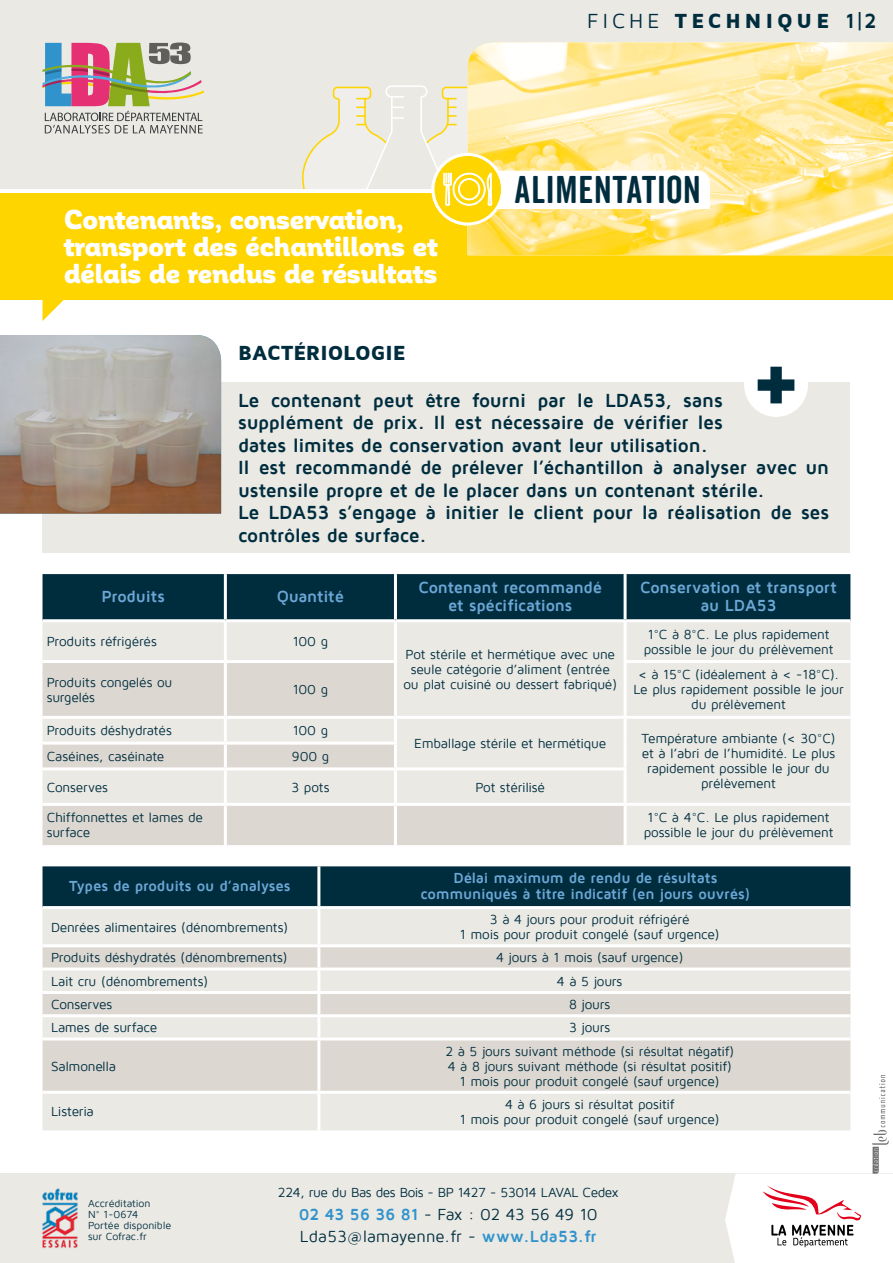
<style>
.page{position:relative;width:893px;height:1263px;background:#fff}
.page>*{position:absolute;margin:0;border:0;box-sizing:border-box;transform-origin:0 0}
.t1{font:37.5px "Veneer Clean Soft";letter-spacing:.025em;color:#002d3e}
.t2{font:900 27px/27px "Corporative Alt";letter-spacing:-.015em;color:#fff}
.t3{font:900 21px "Maven Pro";letter-spacing:.195em;color:#002d3e}
.t4{font:900 21px "Maven Pro";letter-spacing:.01em;color:#002d3e}
.t5{font:700 19.5px/22.5px "Maven Pro";letter-spacing:-.015em;color:#002d3e}
.t6{font:700 16.5px/18px "Maven Pro";letter-spacing:-.01em;color:#6ca7d6;text-align:center}
.t7{font:16.5px/22.5px "Maven Pro";letter-spacing:-.005em;color:#002d3e}
.t8{font:700 15px/16.5px "Maven Pro";letter-spacing:-.015em;color:#6ca7d6;text-align:center}
.t9{font:13.5px/15px "Maven Pro";letter-spacing:-.015em;color:#002d3e;text-align:center}
.t10{font:13.5px "Maven Pro";letter-spacing:-.035em;color:#002d3e}
.t11{font:10.5px/11.2px "Maven Pro";color:#002d3e}
.s1{font-weight:400}
.s2{font-weight:700}
.s3{font-weight:400;font-size:24px}
.s4{font-weight:700;color:#3093cc}
</style>
<div class="page">
<div style="left:0;top:0;width:893px;height:189px;background:#eae9e4"></div>
<svg style="left:43px;top:43px;width:161px;height:91px"></svg>
<div style="left:0;top:1174px;width:893px;height:89px;background:#eae9e4"></div>
<img style="left:43px;top:1188px;width:34px;height:60px">
<div style="left:0;top:193px;width:893px;height:107px;background:#ffd500"></div>
<svg style="left:43px;top:300px;width:21px;height:21px"></svg>
<svg style="left:725px;top:1075px;width:168px;height:188px"></svg>
<div style="left:43px;top:574px;width:807px;height:45px;background:#002d3e"></div>
<div style="left:43px;top:622px;width:807px;height:223px;background:#eae9e4"></div>
<svg style="left:43px;top:661px;width:581px;height:184px;background:#e3e0da"></svg>
<hr style="left:224px;top:574px;width:3px;height:45px;background:#fff">
<hr style="left:394px;top:574px;width:3px;height:45px;background:#fff">
<hr style="left:624px;top:574px;width:3px;height:45px;background:#fff">
<hr style="left:224px;top:622px;width:3px;height:38px;background:#fff">
<hr style="left:394px;top:622px;width:3px;height:38px;background:#fff">
<hr style="left:624px;top:622px;width:3px;height:38px;background:#fff">
<hr style="left:43px;top:660px;width:182px;height:3px;background:#fff">
<hr style="left:225px;top:660px;width:172px;height:3px;background:#fff">
<hr style="left:224px;top:663px;width:3px;height:53px;background:#fff">
<hr style="left:394px;top:663px;width:3px;height:53px;background:#fff">
<hr style="left:624px;top:660px;width:226px;height:3px;background:#fff">
<hr style="left:624px;top:663px;width:3px;height:53px;background:#fff">
<hr style="left:43px;top:716px;width:182px;height:3px;background:#fff">
<hr style="left:225px;top:716px;width:170px;height:3px;background:#fff">
<hr style="left:224px;top:719px;width:3px;height:23px;background:#fff">
<hr style="left:395px;top:716px;width:230px;height:3px;background:#fff">
<hr style="left:394px;top:719px;width:3px;height:23px;background:#fff">
<hr style="left:625px;top:716px;width:225px;height:3px;background:#fff">
<hr style="left:624px;top:719px;width:3px;height:24px;background:#fff">
<hr style="left:43px;top:742px;width:182px;height:3px;background:#fff">
<hr style="left:225px;top:742px;width:172px;height:3px;background:#fff">
<hr style="left:224px;top:745px;width:3px;height:22px;background:#fff">
<hr style="left:394px;top:745px;width:3px;height:22px;background:#fff">
<hr style="left:624px;top:743px;width:3px;height:24px;background:#fff">
<hr style="left:43px;top:767px;width:182px;height:3px;background:#fff">
<hr style="left:225px;top:767px;width:170px;height:3px;background:#fff">
<hr style="left:224px;top:770px;width:3px;height:33px;background:#fff">
<hr style="left:395px;top:767px;width:232px;height:3px;background:#fff">
<hr style="left:394px;top:770px;width:3px;height:33px;background:#fff">
<hr style="left:624px;top:770px;width:3px;height:33px;background:#fff">
<hr style="left:43px;top:803px;width:182px;height:3px;background:#fff">
<hr style="left:225px;top:803px;width:170px;height:3px;background:#fff">
<hr style="left:224px;top:806px;width:3px;height:39px;background:#fff">
<hr style="left:395px;top:803px;width:230px;height:3px;background:#fff">
<hr style="left:394px;top:806px;width:3px;height:39px;background:#fff">
<hr style="left:625px;top:803px;width:225px;height:3px;background:#fff">
<hr style="left:624px;top:806px;width:3px;height:39px;background:#fff">
<div style="left:43px;top:383px;width:807px;height:170px;background:#eae9e4"></div>
<div style="left:744px;top:353px;width:64px;height:64px;background:#fff;border-radius:50%"></div>
<svg style="left:758px;top:367px;width:36px;height:36px"></svg>
<div style="left:43px;top:866px;width:807px;height:40px;background:#002d3e"></div>
<div style="left:43px;top:909px;width:807px;height:221px;background:#eae9e4"></div>
<svg style="left:43px;top:947px;width:807px;height:144px;background:#e0ddd7"></svg>
<hr style="left:317px;top:866px;width:3px;height:40px;background:#fff">
<hr style="left:317px;top:909px;width:3px;height:35px;background:#fff">
<hr style="left:43px;top:944px;width:276px;height:3px;background:#fff">
<hr style="left:319px;top:944px;width:531px;height:3px;background:#fff">
<hr style="left:317px;top:947px;width:3px;height:20px;background:#fff">
<hr style="left:43px;top:967px;width:276px;height:3px;background:#fff">
<hr style="left:319px;top:967px;width:531px;height:3px;background:#fff">
<hr style="left:317px;top:970px;width:3px;height:21px;background:#fff">
<hr style="left:43px;top:991px;width:276px;height:3px;background:#fff">
<hr style="left:319px;top:991px;width:531px;height:3px;background:#fff">
<hr style="left:317px;top:994px;width:3px;height:20px;background:#fff">
<hr style="left:43px;top:1014px;width:276px;height:3px;background:#fff">
<hr style="left:319px;top:1014px;width:531px;height:3px;background:#fff">
<hr style="left:317px;top:1017px;width:3px;height:20px;background:#fff">
<hr style="left:43px;top:1037px;width:276px;height:3px;background:#fff">
<hr style="left:319px;top:1037px;width:531px;height:3px;background:#fff">
<hr style="left:317px;top:1040px;width:3px;height:51px;background:#fff">
<hr style="left:43px;top:1091px;width:276px;height:3px;background:#fff">
<hr style="left:319px;top:1091px;width:531px;height:3px;background:#fff">
<hr style="left:317px;top:1094px;width:3px;height:36px;background:#fff">
<img style="left:468px;top:43px;width:425px;height:212px">
<img style="left:0;top:335px;width:221px;height:179px">
<svg style="left:302px;top:85px;width:408px;height:141px"></svg>
<h3 class="t3" style="left:587px;top:10px;width:291px"><span class="s1">FICHE</span> TECHNIQUE <span class="s2">1</span><span class="s3">|</span><span class="s2">2</span></h3>
<h2 class="t2" style="left:64px;top:206px;width:376px">Contenants, conservation, transport des échantillons et délais de rendus de résultats</h2>
<h3 class="t4" style="left:238px;top:342px;width:169px">BACTÉRIOLOGIE</h3>
<h1 class="t1" style="left:515px;top:167px;width:188px">ALIMENTATION</h1>
<p class="t5" style="left:238px;top:389px;width:593px">Le contenant peut être fourni par le LDA53, sans supplément de prix. Il est nécessaire de vérifier les<br>dates limites de conservation avant leur utilisation.<br>Il est recommandé de prélever l’échantillon à analyser avec un ustensile propre et de le placer dans un contenant stérile.<br>Le LDA53 s’engage à initier le client pour la réalisation de ses contrôles de surface.</p>
<p class="t6" style="left:102px;top:588px;width:65px">Produits</p>
<p class="t6" style="left:277px;top:588px;width:69px">Quantité</p>
<p class="t6" style="left:419px;top:579px;width:185px">Contenant recommandé et spécifications</p>
<p class="t6" style="left:640px;top:579px;width:198px">Conservation et transport au LDA53</p>
<p class="t9" style="left:47px;top:634px;width:112px">Produits réfrigérés</p>
<p class="t9" style="left:293px;top:634px;width:37px">100 g</p>
<p class="t9" style="left:403px;top:647px;width:215px">Pot stérile et hermétique avec une seule catégorie d’aliment (entrée ou plat cuisiné ou dessert fabriqué)</p>
<p class="t9" style="left:644px;top:627px;width:191px;text-align:left">1°C à 8°C. Le plus rapidement possible le jour du prélèvement</p>
<p class="t9" style="left:633px;top:667px;width:212px">&lt; à 15°C (idéalement à &lt; -18°C).<br>Le plus rapidement possible le jour du prélèvement</p>
<p class="t9" style="left:47px;top:675px;width:127px;text-align:left">Produits congelés ou surgelés</p>
<p class="t9" style="left:293px;top:682px;width:37px">100 g</p>
<p class="t9" style="left:47px;top:723px;width:127px">Produits déshydratés</p>
<p class="t9" style="left:293px;top:723px;width:37px">100 g</p>
<p class="t9" style="left:414px;top:736px;width:193px">Emballage stérile et hermétique</p>
<p class="t9" style="left:642px;top:731px;width:195px">Température ambiante (&lt; 30°C) et à l’abri de l’humidité. Le plus rapidement possible le jour du prélèvement</p>
<p class="t9" style="left:47px;top:749px;width:119px">Caséines, caséinate</p>
<p class="t9" style="left:292px;top:749px;width:39px">900 g</p>
<p class="t9" style="left:47px;top:780px;width:63px">Conserves</p>
<p class="t9" style="left:291px;top:780px;width:40px">3 pots</p>
<p class="t9" style="left:475px;top:780px;width:71px">Pot stérilisé</p>
<p class="t9" style="left:47px;top:810px;width:158px;text-align:left">Chiffonnettes et lames de surface</p>
<p class="t9" style="left:644px;top:810px;width:191px;text-align:left">1°C à 4°C. Le plus rapidement possible le jour du prélèvement</p>
<p class="t8" style="left:69px;top:878px;width:223px">Types de produits ou d’analyses</p>
<p class="t8" style="left:421px;top:870px;width:331px">Délai maximum de rendu de résultats communiqués à titre indicatif (en jours ouvrés)</p>
<p class="t9" style="left:51px;top:920px;width:239px">Denrées alimentaires (dénombrements)</p>
<p class="t9" style="left:460px;top:912px;width:261px">3 à 4 jours pour produit réfrigéré<br>1 mois pour produit congelé (sauf urgence)</p>
<p class="t9" style="left:51px;top:950px;width:238px">Produits déshydratés (dénombrements)</p>
<p class="t9" style="left:496px;top:950px;width:189px">4 jours à 1 mois (sauf urgence)</p>
<p class="t9" style="left:51px;top:974px;width:159px">Lait cru (dénombrements)</p>
<p class="t9" style="left:557px;top:974px;width:67px">4 à 5 jours</p>
<p class="t9" style="left:51px;top:997px;width:63px">Conserves</p>
<p class="t9" style="left:569px;top:997px;width:43px">8 jours</p>
<p class="t9" style="left:51px;top:1020px;width:108px">Lames de surface</p>
<p class="t9" style="left:569px;top:1020px;width:43px">3 jours</p>
<p class="t9" style="left:51px;top:1059px;width:66px">Salmonella</p>
<p class="t9" style="left:445px;top:1044px;width:290px">2 à 5 jours suivant méthode (si résultat négatif)<br>4 à 8 jours suivant méthode (si résultat positif)<br>1 mois pour produit congelé (sauf urgence)</p>
<p class="t9" style="left:51px;top:1104px;width:44px">Listeria</p>
<p class="t9" style="left:460px;top:1097px;width:261px">4 à 6 jours si résultat positif<br>1 mois pour produit congelé (sauf urgence)</p>
<p class="t11" style="left:88px;top:1197px;width:85px">Accréditation<br>N° 1-0674<br>Portée disponible sur Cofrac.fr</p>
<p class="t10" style="left:278px;top:1186px;width:342px">224, rue du Bas des Bois - BP 1427 - 53014 LAVAL Cedex</p>
<p class="t7" style="left:299px;top:1203px;width:300px"><span class="s4">02 43 56 36 81</span> - Fax : 02 43 56 49 10<br>Lda53@lamayenne.fr - <span class="s4">www.Lda53.fr</span></p>
</div>
